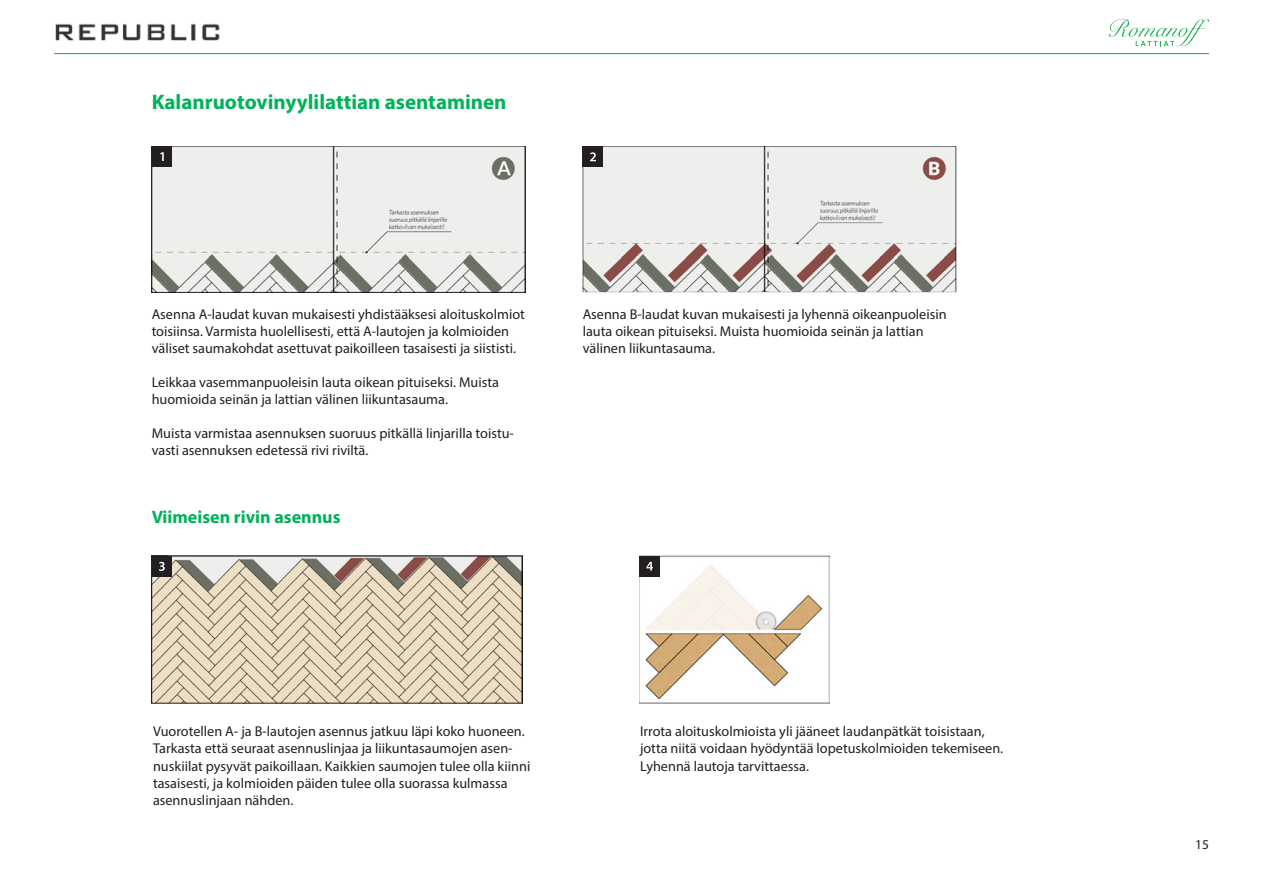
<style>
.page{position:relative;width:1263px;height:893px;background:#fff}
.page>*{position:absolute;margin:0;border:0;box-sizing:border-box;transform-origin:0 0}
.Otsikko_iso{font:700 21px "Myriad Pro";color:#00b259}
.Otsikko_medium{font:700 18px "Myriad Pro";color:#00b259}
.leipis{font:14.25px/17.1px "Myriad Pro";color:#231f20}
.t1{font:13.5px "Myriad Pro";color:#231f20}
</style>
<div class="page">
<svg style="left:1109px;top:19px;width:100px;height:27px"></svg>
<hr style="left:54px;top:53px;width:1155px;height:1px;background:#00b259">
<img style="left:55px;top:23px;width:165px;height:18px">
<img style="left:151px;top:556px;width:371px;height:147px">
<img style="left:639px;top:556px;width:190px;height:147px">
<img style="left:152px;top:146px;width:373px;height:146px">
<img style="left:583px;top:146px;width:373px;height:146px">
<div style="left:152px;top:146px;width:20px;height:21px;background:#231f20"></div>
<svg style="left:160px;top:152px;width:4px;height:9px"></svg>
<div style="left:583px;top:146px;width:20px;height:21px;background:#231f20"></div>
<svg style="left:590px;top:152px;width:6px;height:9px"></svg>
<div style="left:151px;top:556px;width:21px;height:20px;background:#231f20"></div>
<svg style="left:159px;top:562px;width:6px;height:9px"></svg>
<div style="left:639px;top:556px;width:21px;height:20px;background:#231f20"></div>
<svg style="left:646px;top:562px;width:7px;height:9px"></svg>
<p class="Otsikko_iso" style="left:152px;top:89px;width:356px">Kalanruotovinyylilattian asentaminen</p>
<p class="leipis" style="left:152px;top:305px;width:375px">Asenna A-laudat kuvan mukaisesti yhdistääksesi aloituskolmiot toisiinsa. Varmista huolellisesti, että A-lautojen ja kolmioiden väliset saumakohdat asettuvat paikoilleen tasaisesti ja siististi.</p>
<p class="leipis" style="left:152px;top:373px;width:349px">Leikkaa vasemmanpuoleisin lauta oikean pituiseksi. Muista huomioida seinän ja lattian välinen liikuntasauma.</p>
<p class="leipis" style="left:152px;top:425px;width:364px">Muista varmistaa asennuksen suoruus pitkällä linjarilla toistu&shy;vasti asennuksen edetessä rivi riviltä.</p>
<p class="Otsikko_medium" style="left:152px;top:505px;width:190px">Viimeisen rivin asennus</p>
<p class="leipis" style="left:583px;top:305px;width:365px">Asenna B-laudat kuvan mukaisesti ja lyhennä oikeanpuoleisin lauta oikean pituiseksi. Muista huomioida seinän ja lattian välinen liikuntasauma.</p>
<p class="leipis" style="left:153px;top:723px;width:379px">Vuorotellen A- ja B-lautojen asennus jatkuu läpi koko huoneen.<br>Tarkasta että seuraat asennuslinjaa ja liikuntasaumojen asen&shy;nuskiilat pysyvät paikoillaan. Kaikkien saumojen tulee olla kiinni tasaisesti, ja kolmioiden päiden tulee olla suorassa kulmassa asennuslinjaan nähden.</p>
<p class="leipis" style="left:640px;top:723px;width:365px">Irrota aloituskolmioista yli jääneet laudanpätkät toisistaan, jotta niitä voidaan hyödyntää lopetuskolmioiden tekemiseen.<br>Lyhennä lautoja tarvittaessa.</p>
<p class="t1" style="left:1195px;top:836px;width:15px">15</p>
</div>
